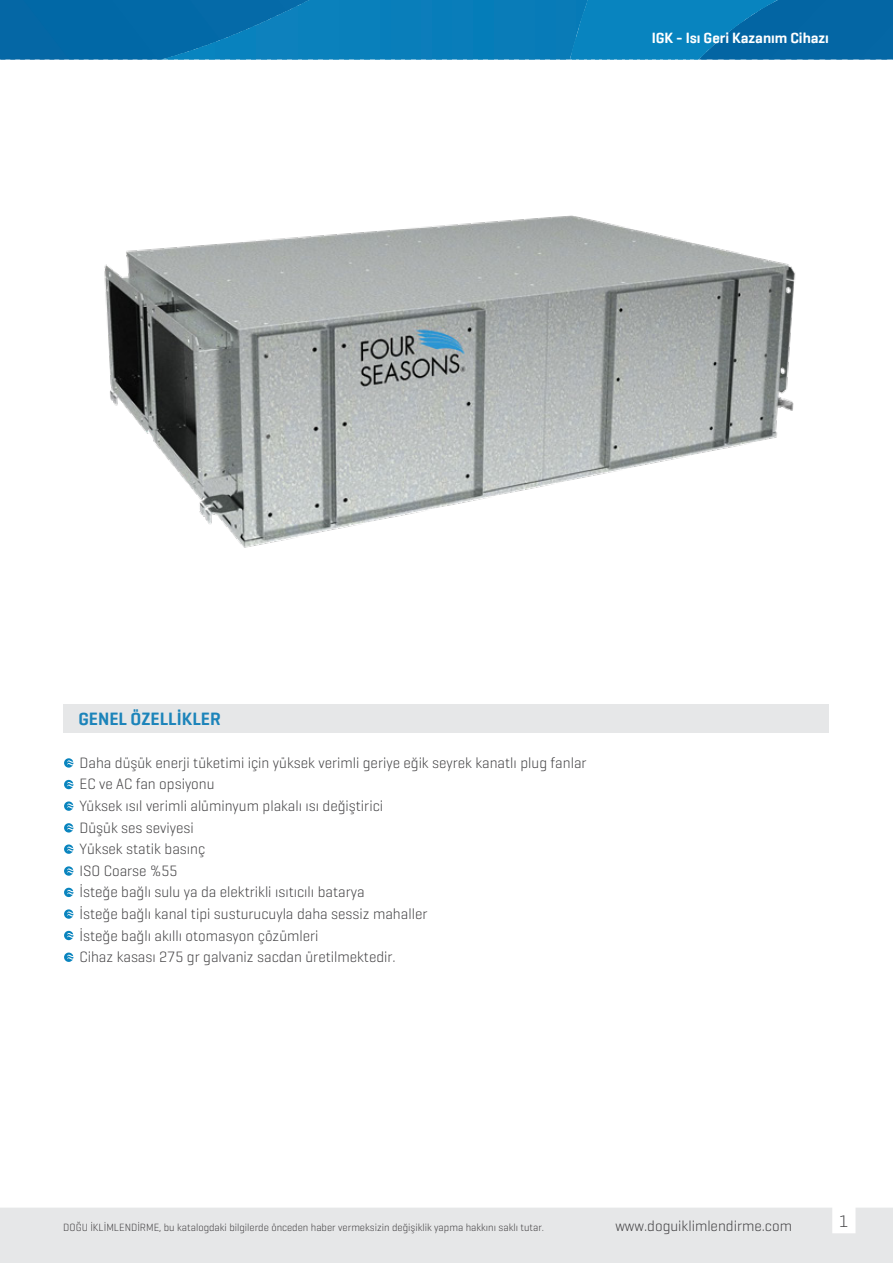
<style>
.page{position:relative;width:893px;height:1263px;background:#fff}
.page>*{position:absolute;margin:0;border:0;box-sizing:border-box;transform-origin:0 0}
.t1{font:600 18px "Geogrotesque";color:#1c84ba}
.t2{font:300 17.1px "Geogrotesque";color:#48484a}
.t3{font:300 15.3px/21.6px "Geogrotesque";color:#414042}
.t4{font:300 15px "Geogrotesque";color:#414042}
.t5{font:600 15px "Geogrotesque";color:#fff}
.t6{font:300 10.65px "Geogrotesque";color:#413f41}
</style>
<div class="page">
<div style="left:63px;top:704px;width:766px;height:29px;background:#e6e7e8"></div>
<svg style="left:64px;top:758px;width:9px;height:10px"></svg>
<div style="left:0;top:0;width:161px;height:60px;background:#0168a6"></div>
<div style="left:561px;top:0;width:15px;height:60px;background:#097bb7"></div>
<div style="left:550px;top:0;width:16px;height:60px;background:#097bb7"></div>
<div style="left:540px;top:0;width:15px;height:60px;background:#077bb8"></div>
<div style="left:530px;top:0;width:15px;height:60px;background:#077bb8"></div>
<div style="left:519px;top:0;width:16px;height:60px;background:#097cb8"></div>
<div style="left:509px;top:0;width:15px;height:60px;background:#097cb8"></div>
<div style="left:499px;top:0;width:15px;height:60px;background:#097cb8"></div>
<div style="left:488px;top:0;width:16px;height:60px;background:#097cb8"></div>
<div style="left:478px;top:0;width:15px;height:60px;background:#047db9"></div>
<div style="left:468px;top:0;width:15px;height:60px;background:#047db9"></div>
<div style="left:457px;top:0;width:16px;height:60px;background:#097dba"></div>
<div style="left:447px;top:0;width:15px;height:60px;background:#097dba"></div>
<div style="left:437px;top:0;width:15px;height:60px;background:#077dba"></div>
<div style="left:426px;top:0;width:16px;height:60px;background:#077dba"></div>
<div style="left:416px;top:0;width:16px;height:60px;background:#0c7dbb"></div>
<div style="left:406px;top:0;width:15px;height:60px;background:#097eba"></div>
<div style="left:395px;top:0;width:16px;height:60px;background:#097eba"></div>
<div style="left:385px;top:0;width:16px;height:60px;background:#097eba"></div>
<div style="left:375px;top:0;width:15px;height:60px;background:#077ebb"></div>
<div style="left:364px;top:0;width:16px;height:60px;background:#0980bb"></div>
<div style="left:354px;top:0;width:16px;height:60px;background:#0980bb"></div>
<div style="left:344px;top:0;width:15px;height:60px;background:#0980bb"></div>
<div style="left:333px;top:0;width:16px;height:60px;background:#0980bb"></div>
<div style="left:323px;top:0;width:16px;height:60px;background:#0a81bc"></div>
<div style="left:313px;top:0;width:15px;height:60px;background:#0a81bc"></div>
<div style="left:302px;top:0;width:16px;height:60px;background:#0a81bc"></div>
<div style="left:292px;top:0;width:16px;height:60px;background:#0a81bc"></div>
<div style="left:282px;top:0;width:15px;height:60px;background:#0d81bd"></div>
<svg style="left:277px;top:0;width:10px;height:60px"></svg>
<div style="left:261px;top:0;width:16px;height:60px;background:linear-gradient(to bottom,#066caa,#0f88c3)"></div>
<svg style="left:256px;top:0;width:10px;height:60px"></svg>
<svg style="left:246px;top:0;width:10px;height:60px"></svg>
<div style="left:230px;top:0;width:16px;height:60px;background:linear-gradient(to bottom,#0463a2,#0987c2)"></div>
<svg style="left:225px;top:0;width:10px;height:60px"></svg>
<svg style="left:215px;top:0;width:10px;height:60px"></svg>
<div style="left:199px;top:0;width:16px;height:60px;background:linear-gradient(to bottom,#0361a0,#067fbb)"></div>
<svg style="left:194px;top:0;width:10px;height:60px"></svg>
<svg style="left:184px;top:0;width:10px;height:60px"></svg>
<svg style="left:174px;top:0;width:10px;height:60px"></svg>
<div style="left:161px;top:0;width:13px;height:60px;background:#0269a7"></div>
<hr style="left:161px;top:0;width:2px;height:60px;background:#0884bf">
<div style="left:779px;top:0;width:114px;height:60px;background:#0466a4"></div>
<hr style="left:778px;top:0;width:1px;height:60px;background:#0884bf">
<div style="left:770px;top:0;width:8px;height:60px;background:#0365a3"></div>
<svg style="left:766px;top:0;width:8px;height:60px"></svg>
<svg style="left:759px;top:0;width:7px;height:60px"></svg>
<svg style="left:751px;top:0;width:8px;height:60px"></svg>
<svg style="left:743px;top:0;width:8px;height:60px"></svg>
<svg style="left:736px;top:0;width:7px;height:60px"></svg>
<svg style="left:728px;top:0;width:8px;height:60px"></svg>
<svg style="left:721px;top:0;width:7px;height:60px"></svg>
<svg style="left:713px;top:0;width:8px;height:60px"></svg>
<svg style="left:705px;top:0;width:8px;height:60px"></svg>
<div style="left:694px;top:0;width:11px;height:60px;background:#0884bf"></div>
<div style="left:686px;top:0;width:12px;height:60px;background:#0884bf"></div>
<div style="left:679px;top:0;width:11px;height:60px;background:#0884bf"></div>
<div style="left:671px;top:0;width:11px;height:60px;background:#0884bf"></div>
<div style="left:663px;top:0;width:12px;height:60px;background:#0884bf"></div>
<div style="left:656px;top:0;width:11px;height:60px;background:#0884bf"></div>
<div style="left:648px;top:0;width:12px;height:60px;background:#0884bf"></div>
<div style="left:641px;top:0;width:11px;height:60px;background:#0884bf"></div>
<div style="left:633px;top:0;width:11px;height:60px;background:#0884bf"></div>
<div style="left:625px;top:0;width:12px;height:60px;background:#0884bf"></div>
<div style="left:618px;top:0;width:11px;height:60px;background:#0884bf"></div>
<div style="left:610px;top:0;width:11px;height:60px;background:#0884bf"></div>
<div style="left:602px;top:0;width:12px;height:60px;background:#0884bf"></div>
<div style="left:595px;top:0;width:11px;height:60px;background:#0884bf"></div>
<div style="left:587px;top:0;width:12px;height:60px;background:#0884bf"></div>
<div style="left:580px;top:0;width:11px;height:60px;background:#0884bf"></div>
<div style="left:572px;top:0;width:11px;height:60px;background:#0884bf"></div>
<div style="left:570px;top:0;width:6px;height:60px;background:#097bb7"></div>
<div style="left:0;top:1208px;width:893px;height:55px;background:#e6e7e8"></div>
<img style="left:104px;top:215px;width:692px;height:333px">
<svg style="left:64px;top:780px;width:9px;height:9px"></svg>
<svg style="left:64px;top:801px;width:9px;height:10px"></svg>
<svg style="left:64px;top:823px;width:9px;height:9px"></svg>
<svg style="left:64px;top:844px;width:9px;height:10px"></svg>
<svg style="left:64px;top:866px;width:9px;height:10px"></svg>
<svg style="left:64px;top:888px;width:9px;height:9px"></svg>
<svg style="left:64px;top:909px;width:9px;height:10px"></svg>
<svg style="left:64px;top:931px;width:9px;height:9px"></svg>
<svg style="left:64px;top:952px;width:9px;height:10px"></svg>
<p class="t5" style="left:652px;top:28px;width:179px">IGK - Isı Geri Kazanım Cihazı</p>
<p class="t1" style="left:78px;top:707px;width:144px">GENEL ÖZELLİKLER</p>
<p class="t3" style="left:79px;top:751px;width:509px">Daha düşük enerji tüketimi için yüksek verimli geriye eğik seyrek kanatlı plug fanlar EC ve AC fan opsiyonu<br>Yüksek ısıl verimli alüminyum plakalı ısı değiştirici<br>Düşük ses seviyesi<br>Yüksek statik basınç<br>ISO Coarse %55<br>İsteğe bağlı sulu ya da elektrikli ısıtıcılı batarya<br>İsteğe bağlı kanal tipi susturucuyla daha sessiz mahaller<br>İsteğe bağlı akıllı otomasyon çözümleri<br>Cihaz kasası 275 gr galvaniz sacdan üretilmektedir.</p>
<p class="t6" style="left:63px;top:1220px;width:482px">DOĞU İKLİMLENDİRME, bu katalogdaki bilgilerde önceden haber vermeksizin değişiklik yapma hakkını saklı tutar.</p>
<p class="t4" style="left:615px;top:1216px;width:178px">www.doguiklimlendirme.com</p>
<p class="t2" style="left:839px;top:1210px;width:11px">1</p>
</div>
